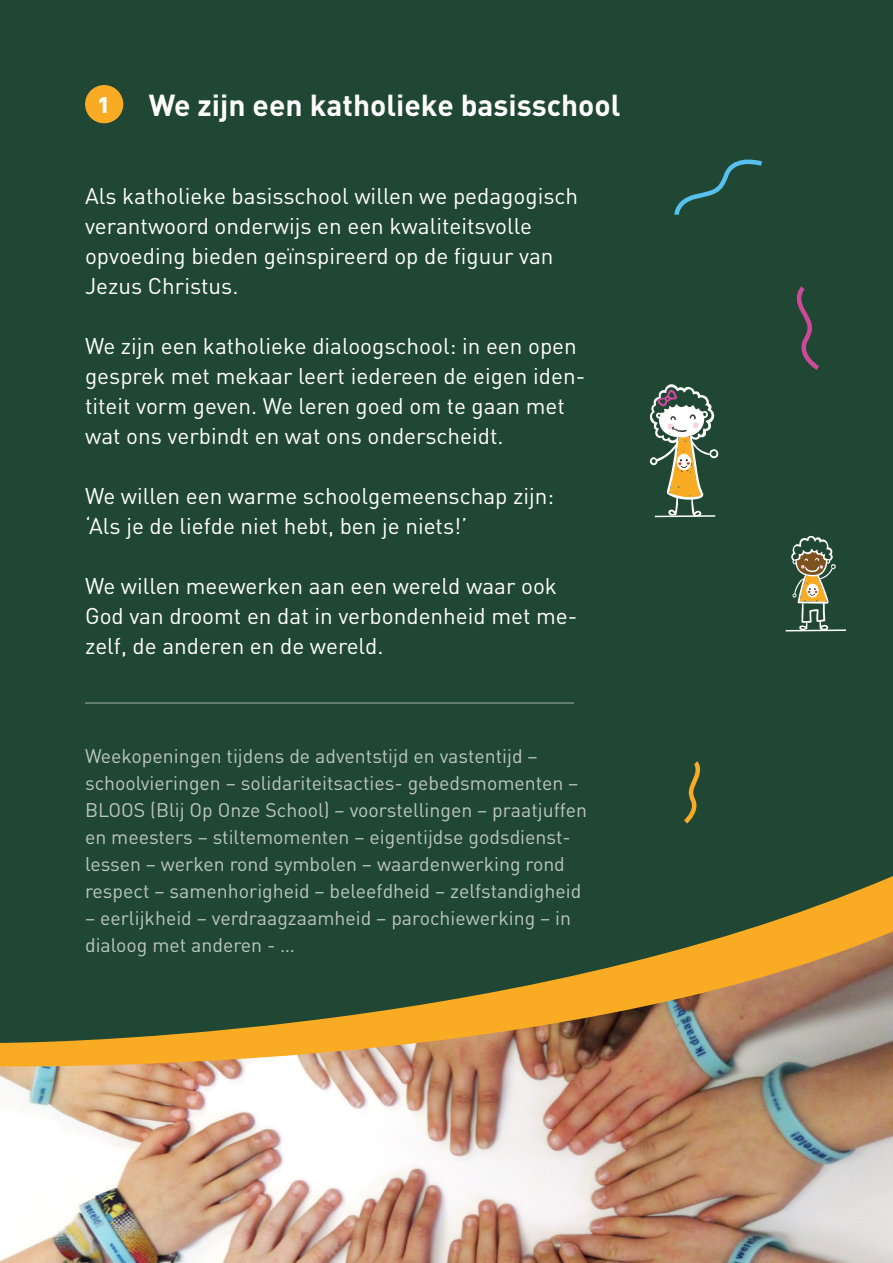
<style>
.page{position:relative;width:893px;height:1263px;background:#204634}
.page>*{position:absolute;margin:0;border:0;box-sizing:border-box;transform-origin:0 0}
.Titel{font:700 30px "DIN Pro";color:#fff}
.Subtekst{font:22.5px/30px "DIN Pro";color:#fff}
.bol{font:900 22.5px "DIN Pro";color:#fff}
.t1{font:19.5px/27px "DIN Pro";color:#fff}
</style>
<div class="page">
<hr style="left:85px;top:702px;width:489px;height:2px;background:#fff">
<div style="left:85px;top:85px;width:38px;height:38px;background:#f8ab23;border-radius:50%"></div>
<svg style="left:796px;top:286px;width:23px;height:84px"></svg>
<svg style="left:684px;top:761px;width:17px;height:63px"></svg>
<svg style="left:674px;top:159px;width:88px;height:56px"></svg>
<svg style="left:649px;top:384px;width:70px;height:134px"></svg>
<svg style="left:785px;top:536px;width:62px;height:96px"></svg>
<svg style="left:742px;top:876px;width:151px;height:55px"></svg>
<img style="left:0;top:931px;width:893px;height:332px">
<p class="bol" style="left:98px;top:89px;width:14px">1</p>
<p class="Titel" style="left:149px;top:85px;width:473px">We zijn een katholieke basisschool</p>
<p class="Subtekst" style="left:85px;top:180px;width:495px">Als katholieke basisschool willen we pedagogisch verantwoord onderwijs en een kwaliteitsvolle opvoeding bieden geïnspireerd op de figuur van Jezus Christus.</p>
<p class="Subtekst" style="left:85px;top:330px;width:502px">We zijn een katholieke dialoogschool: in een open gesprek met mekaar leert iedereen de eigen iden&shy;titeit vorm geven. We leren goed om te gaan met wat ons verbindt en wat ons onderscheidt.</p>
<p class="Subtekst" style="left:85px;top:480px;width:471px">We willen een warme schoolgemeenschap zijn: ‘Als je de liefde niet hebt, ben je niets!’</p>
<p class="Subtekst" style="left:85px;top:570px;width:494px">We willen meewerken aan een wereld waar ook<br>God van droomt en dat in verbondenheid met me&shy;zelf, de anderen en de wereld.</p>
<p class="t1" style="left:85px;top:742px;width:503px">Weekopeningen tijdens de adventstijd en vastentijd – schoolvieringen – solidariteitsacties- gebedsmomenten – BLOOS (Blij Op Onze School) – voorstellingen – praatjuffen en meesters – stiltemomenten – eigentijdse godsdienst&shy;lessen – werken rond symbolen – waardenwerking rond respect – samenhorigheid – beleefdheid – zelfstandigheid</p>
<p class="t1" style="left:85px;top:904px;width:487px">– eerlijkheid – verdraagzaamheid – parochiewerking – in dialoog met anderen - …</p>
</div>
